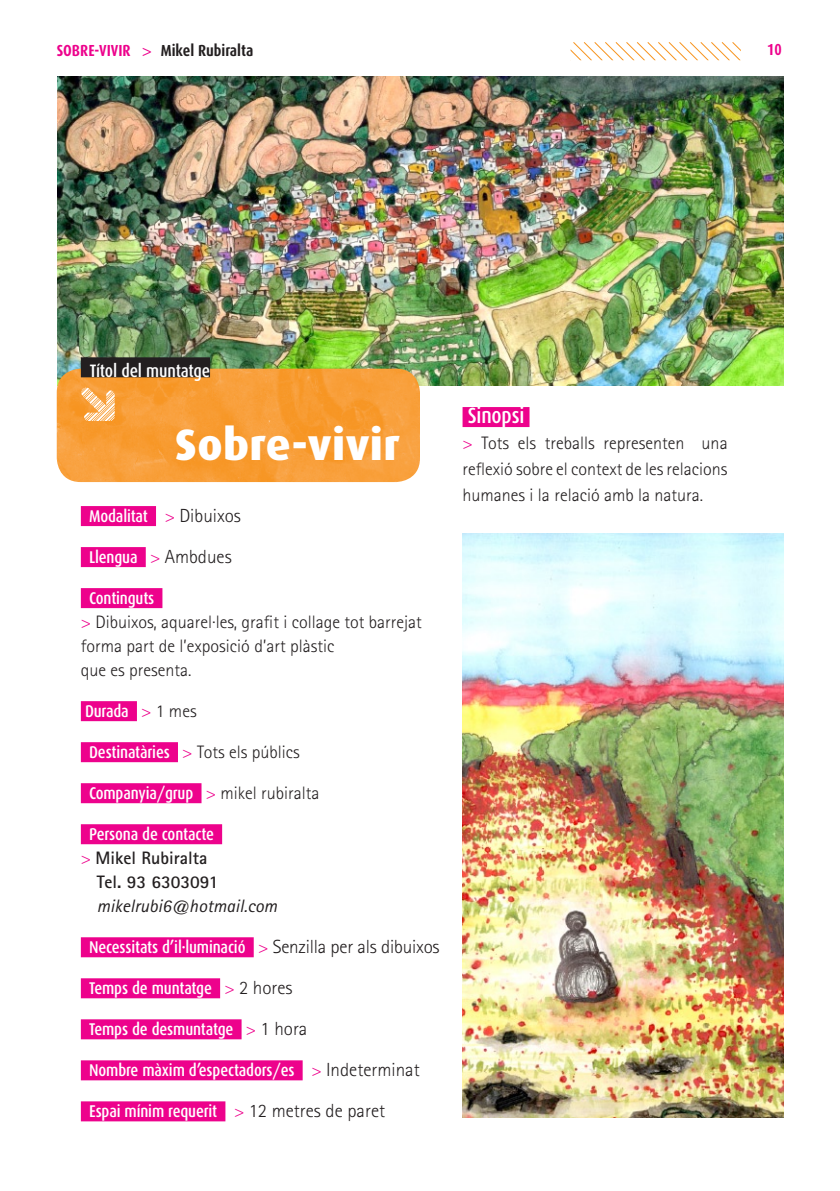
<style>
.page{position:relative;width:840px;height:1191px;background:#fff}
.page>*{position:absolute;margin:0;border:0;box-sizing:border-box;transform-origin:0 0}
.t1{font:800 44px "Dax";letter-spacing:.01em;color:#fff}
.t2{font:500 22px "Dax Condensed";letter-spacing:-.01em;color:#fff}
.t3{font:300 18px/24px "Rotis Sans Serif";color:#231f20}
.t4{font:700 18px/24px "Rotis Sans Serif";color:#231f20}
.t5{font:italic 18px "Rotis Sans Serif";color:#231f20}
.t6{font:500 18px "Dax Condensed";letter-spacing:-.01em;color:#fff}
.t7{font:500 17px "Dax Condensed";letter-spacing:-.01em;color:#fff}
.t8{font:700 16px "Dax Condensed";color:#231f20}
.t9{font:700 16px "Dax Condensed";color:#ed028c}
.s1{color:#ed028c}
.s2{font-family:"Caecilia LT Std";font-weight:400;color:#ed028c}
.s3{font-family:"Rotis Sans Serif";font-weight:300;font-size:18px;color:#ed028c}
.s4{font-family:"Rotis Sans Serif";font-weight:300;font-size:19px;color:#231f20}
.s5{font-family:"Rotis Sans Serif";font-weight:300;font-size:18px;color:#231f20}
.s6{font-family:"Dax Condensed";font-weight:500;font-size:17px;color:#fff}
.s7{font-weight:300;color:#ed028c}
</style>
<div class="page">
<img style="left:57px;top:77px;width:725px;height:309px">
<img style="left:462px;top:533px;width:320px;height:584px">
<div style="left:81px;top:506px;width:75px;height:20px;background:#ed028c"></div>
<div style="left:81px;top:547px;width:65px;height:20px;background:#ed028c"></div>
<div style="left:81px;top:588px;width:81px;height:20px;background:#ed028c"></div>
<div style="left:81px;top:701px;width:56px;height:20px;background:#ed028c"></div>
<div style="left:81px;top:742px;width:97px;height:20px;background:#ed028c"></div>
<div style="left:81px;top:783px;width:120px;height:20px;background:#ed028c"></div>
<div style="left:81px;top:824px;width:141px;height:20px;background:#ed028c"></div>
<div style="left:81px;top:937px;width:172px;height:20px;background:#ed028c"></div>
<div style="left:81px;top:978px;width:139px;height:20px;background:#ed028c"></div>
<div style="left:81px;top:1019px;width:160px;height:20px;background:#ed028c"></div>
<div style="left:81px;top:1060px;width:221px;height:20px;background:#ed028c"></div>
<div style="left:81px;top:1101px;width:144px;height:20px;background:#ed028c"></div>
<img style="left:57px;top:369px;width:363px;height:113px">
<div style="left:462px;top:407px;width:67px;height:20px;background:#ed028c"></div>
<svg style="left:81px;top:387px;width:34px;height:34px"></svg>
<svg style="left:570px;top:42px;width:170px;height:18px"></svg>
<div style="left:81px;top:357px;width:129px;height:20px;background:#231f20"></div>
<p class="t8" style="left:57px;top:42px;width:198px"><span class="s1">SOBRE-VIVIR</span> <span class="s2">&gt;</span> Mikel Rubiralta</p>
<p class="t9" style="left:766px;top:40px;width:16px">10</p>
<p class="t6" style="left:90px;top:361px;width:122px">Títol del muntatge</p>
<h1 class="t1" style="left:175px;top:420px;width:226px">Sobre-vivir</h1>
<p class="t7" style="left:89px;top:507px;width:153px">Modalitat <span class="s3">&gt;</span> <span class="s4">Dibuixos</span></p>
<p class="t7" style="left:89px;top:548px;width:144px">Llengua <span class="s3">&gt;</span> <span class="s4">Ambdues</span></p>
<p class="t7" style="left:89px;top:589px;width:67px">Continguts</p>
<p class="t3" style="left:81px;top:610px;width:342px"><span class="s1">&gt;</span> Dibuixos, aquarel·les, grafit i collage tot barrejat forma part de l’exposició d’art plàstic<br>que es presenta.</p>
<p class="t7" style="left:85px;top:702px;width:113px">Durada <span class="s3">&gt;</span> <span class="s5">1 mes</span></p>
<p class="t3" style="left:89px;top:740px;width:212px"><span class="s6">Destinatàries</span> <span class="s1">&gt;</span> Tots els públics</p>
<p class="t7" style="left:89px;top:784px;width:232px">Companyia/grup <span class="s3">&gt;</span> <span class="s5">mikel rubiralta</span></p>
<p class="t7" style="left:89px;top:825px;width:126px">Persona de contacte</p>
<p class="t4" style="left:97px;top:845px;width:123px;text-indent:-16px"><span class="s7">&gt;</span> Mikel Rubiralta<br>Tel. 93 6303091</p>
<p class="t5" style="left:97px;top:895px;width:182px">mikelrubi6@hotmail.com</p>
<p class="t7" style="left:89px;top:938px;width:352px">Necessitats d’il·luminació <span class="s3">&gt;</span> <span class="s4">Senzilla per als dibuixos</span></p>
<p class="t7" style="left:89px;top:979px;width:205px">Temps de muntatge <span class="s3">&gt;</span> <span class="s4">2 hores</span></p>
<p class="t7" style="left:89px;top:1020px;width:220px">Temps de desmuntatge <span class="s3">&gt;</span> <span class="s4">1 hora</span></p>
<p class="t7" style="left:89px;top:1061px;width:332px">Nombre màxim d’espectadors/es <span class="s3">&gt;</span> <span class="s4">Indeterminat</span></p>
<p class="t7" style="left:89px;top:1102px;width:297px">Espai mínim requerit <span class="s3">&gt;</span> <span class="s4">12 metres de paret</span></p>
<p class="t2" style="left:467px;top:403px;width:58px">Sinopsi</p>
<p class="t3" style="left:462px;top:430px;width:266px;line-height:26px;text-align:justify"><span class="s1">&gt;</span> Tots els treballs representen una reflexió sobre el context de les relacions humanes i la relació amb la natura.</p>
</div>
